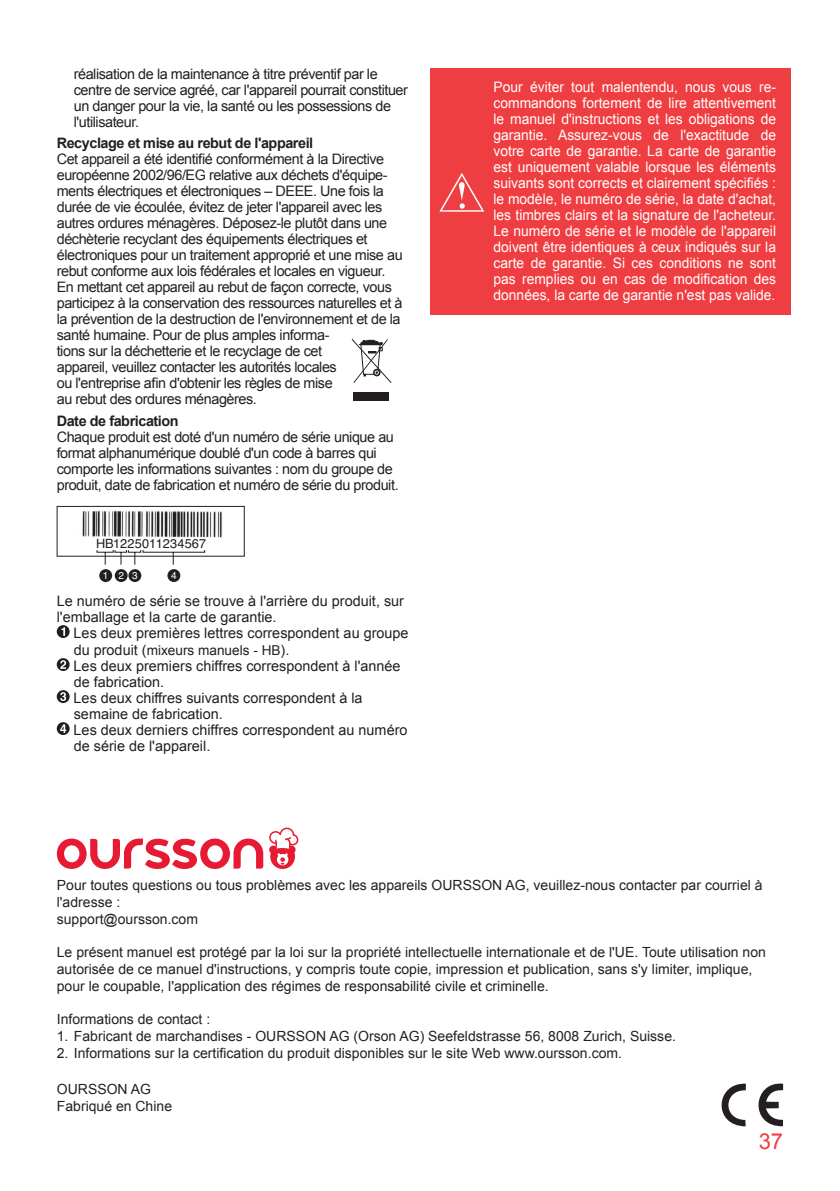
<style>
.page{position:relative;width:840px;height:1191px;background:#fff}
.page>*{position:absolute;margin:0;border:0;box-sizing:border-box;transform-origin:0 0}
.t1{font:22px "Arial";color:#ef3e42}
.t2{font:14.4px/16px "Arial";letter-spacing:-.03em;color:#231f20}
.t3{font:14.4px/16px "Arial";color:#fff;text-align:justify;scale:.96 1}
.t4{font:14.4px/16px "Arial";color:#231f20}
.t5{font:700 14.4px "Arial";letter-spacing:-.03em;color:#231f20}
.t6{font:14px/16.8px "Arial";color:#231f20}
.t7{font:13.6px "Arial";color:#231f20}
.t8{font:12.8px "Helvetica";letter-spacing:.01em;color:#231f20}
.t9{font:10px "Helvetica";color:#fff}
.s1{font-size:14.4px}
</style>
<div class="page">
<div style="left:57px;top:506px;width:187px;height:50px;border:1px solid #231f20"></div>
<img style="left:82px;top:511px;width:140px;height:26px">
<svg style="left:105px;top:552px;width:1px;height:13px"></svg>
<svg style="left:120px;top:552px;width:1px;height:13px"></svg>
<svg style="left:134px;top:552px;width:1px;height:13px"></svg>
<svg style="left:173px;top:552px;width:1px;height:13px"></svg>
<div style="left:99px;top:569px;width:13px;height:13px;background:#231f20;border-radius:50%"></div>
<div style="left:115px;top:569px;width:12px;height:13px;background:#231f20;border-radius:50%"></div>
<div style="left:128px;top:569px;width:13px;height:13px;background:#231f20;border-radius:50%"></div>
<div style="left:167px;top:569px;width:13px;height:13px;background:#231f20;border-radius:50%"></div>
<div style="left:57px;top:625px;width:13px;height:13px;background:#231f20;border-radius:50%"></div>
<svg style="left:61px;top:627px;width:4px;height:9px"></svg>
<svg style="left:57px;top:658px;width:13px;height:13px"></svg>
<svg style="left:60px;top:660px;width:6px;height:9px"></svg>
<svg style="left:57px;top:690px;width:13px;height:13px"></svg>
<svg style="left:60px;top:692px;width:6px;height:9px"></svg>
<svg style="left:57px;top:722px;width:13px;height:13px"></svg>
<svg style="left:60px;top:724px;width:6px;height:9px"></svg>
<div style="left:429px;top:68px;width:360px;height:246px;background:#ef3e42"></div>
<svg style="left:439px;top:173px;width:45px;height:39px"></svg>
<svg style="left:721px;top:1083px;width:61px;height:44px"></svg>
<svg style="left:57px;top:838px;width:206px;height:31px"></svg>
<svg style="left:269px;top:827px;width:29px;height:42px"></svg>
<svg style="left:351px;top:338px;width:40px;height:45px"></svg>
<div style="left:353px;top:392px;width:35px;height:9px;background:#231f20"></div>
<p class="t2" style="left:74px;top:65px;width:335px">réalisation de la maintenance à titre préventif par le centre de service agréé, car l'appareil pourrait constituer un danger pour la vie, la santé ou les possessions de l'utilisateur.</p>
<p class="t5" style="left:57px;top:133px;width:258px">Recyclage et mise au rebut de l'appareil</p>
<p class="t2" style="left:57px;top:151px;width:347px">Cet appareil a été identifié conformément à la Directive européenne 2002/96/EG relative aux déchets d'équipe&shy;ments électriques et électroniques – DEEE. Une fois la durée de vie écoulée, évitez de jeter l'appareil avec les autres ordures ménagères. Déposez-le plutôt dans une déchèterie recyclant des équipements électriques et électroniques pour un traitement approprié et une mise au rebut conforme aux lois fédérales et locales en vigueur.<br>En mettant cet appareil au rebut de façon correcte, vous participez à la conservation des ressources naturelles et à la prévention de la destruction de l'environnement et de la santé humaine. Pour de plus amples informa-<br>tions sur la déchetterie et le recyclage de cet<br>appareil, veuillez contacter les autorités locales<br>ou l'entreprise afin d'obtenir les règles de mise<br>au rebut des ordures ménagères.</p>
<p class="t5" style="left:57px;top:411px;width:123px">Date de fabrication</p>
<p class="t2" style="left:57px;top:429px;width:343px">Chaque produit est doté d'un numéro de série unique au format alphanumérique doublé d'un code à barres qui comporte les informations suivantes : nom du groupe de produit, date de fabrication et numéro de série du produit.</p>
<p class="t8" style="left:96px;top:534px;width:111px">HB1225011234567</p>
<p class="t9" style="left:103px;top:567px;width:36px">123</p>
<p class="t9" style="left:171px;top:567px;width:7px">4</p>
<p class="t4" style="left:57px;top:593px;width:348px">Le numéro de série se trouve à l'arrière du produit, sur l'emballage et la carte de garantie.</p>
<p class="t4" style="left:74px;top:625px;width:336px">Les deux premières lettres correspondent au groupe</p>
<p class="t7" style="left:74px;top:641px;width:217px"><span class="s1">du produit (</span>mixeurs manuels - HB<span class="s1">).</span></p>
<p class="t4" style="left:74px;top:658px;width:335px">Les deux premiers chiffres correspondent à l'année de fabrication.<br>Les deux chiffres suivants correspondent à la semaine de fabrication.<br>Les deux derniers chiffres correspondent au numéro de série de l'appareil.</p>
<p class="t3" style="left:493px;top:79px;width:296px">Pour éviter tout malentendu, nous vous re&shy;commandons fortement de lire attentivement le manuel d'instructions et les obligations de garantie. Assurez-vous de l'exactitude de votre carte de garantie. La carte de garantie est uniquement valable lorsque les éléments suivants sont corrects et clairement spécifiés : le modèle, le numéro de série, la date d'achat, les timbres clairs et la signature de l'acheteur.<br>Le numéro de série et le modèle de l'appareil doivent être identiques à ceux indiqués sur la carte de garantie. Si ces conditions ne sont pas remplies ou en cas de modification des données, la carte de garantie n'est pas valide.</p>
<p class="t6" style="left:57px;top:876px;width:706px">Pour toutes questions ou tous problèmes avec les appareils OURSSON AG, veuillez-nous contacter par courriel à l'adresse :<br>support@oursson.com</p>
<p class="t6" style="left:57px;top:943px;width:710px">Le présent manuel est protégé par la loi sur la propriété intellectuelle internationale et de l'UE. Toute utilisation non autorisée de ce manuel d'instructions, y compris toute copie, impression et publication, sans s'y limiter, implique, pour le coupable, l'application des régimes de responsabilité civile et criminelle.</p>
<p class="t6" style="left:57px;top:1011px;width:155px">Informations de contact :</p>
<p class="t6" style="left:57px;top:1027px;width:620px">1. Fabricant de marchandises - OURSSON AG (Orson AG) Seefeldstrasse 56, 8008 Zurich, Suisse.</p>
<p class="t6" style="left:57px;top:1044px;width:566px">2. Informations sur la certification du produit disponibles sur le site Web www.oursson.com.</p>
<p class="t6" style="left:57px;top:1080px;width:117px">OURSSON AG<br>Fabriqué en Chine</p>
<h1 class="t1" style="left:758px;top:1126px;width:26px">37</h1>
</div>
